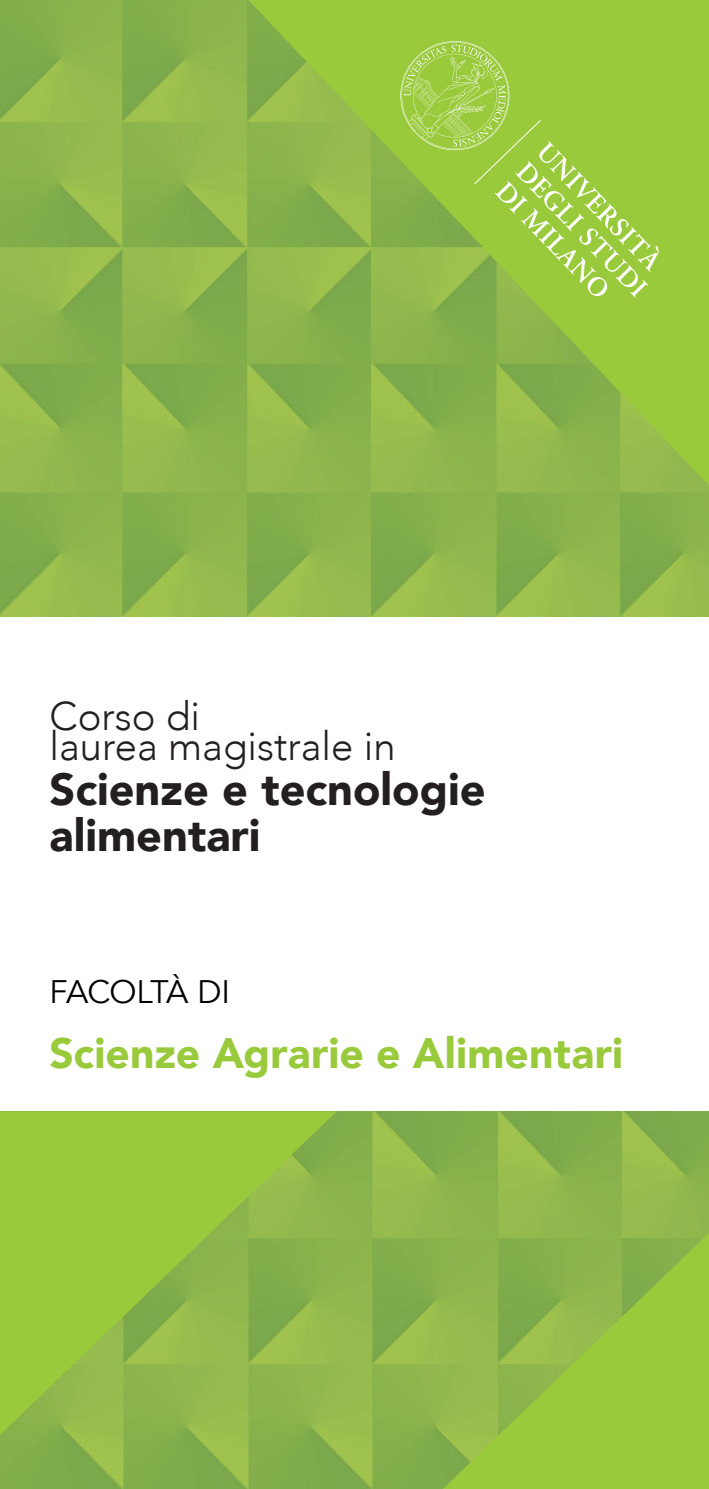
<style>
.page{position:relative;width:709px;height:1489px;background:#fff}
.page>*{position:absolute;margin:0;border:0;box-sizing:border-box;transform-origin:0 0}
.t1{font:900 45px/45px "Avenir";color:#231f20}
.t2{font:900 42.5px "Avenir";color:#99ca3b}
.t3{font:300 40px "Avenir";color:#231f20}
.t4{font:32.5px "Avenir";letter-spacing:-.03em;color:#000001}
</style>
<div class="page">
<img style="left:0;top:0;width:709px;height:616px">
<img style="left:0;top:1111px;width:709px;height:377px">
<svg style="left:442px;top:1233px;width:267px;height:255px;background:#92bf43"></svg>
<svg style="left:0;top:1111px;width:337px;height:323px;background:#93c043"></svg>
<svg style="left:248px;top:0;width:461px;height:485px;background:#90bc46"></svg>
<svg style="left:400px;top:41px;width:259px;height:257px;background:#9dca49"></svg>
<p class="t3" style="left:50px;top:693px;width:152px">Corso di</p>
<p class="t3" style="left:50px;top:723px;width:347px">laurea magistrale in</p>
<p class="t1" style="left:50px;top:766px;width:437px">Scienze e tecnologie alimentari</p>
<p class="t4" style="left:50px;top:972px;width:182px">FACOLTÀ DI</p>
<p class="t2" style="left:50px;top:1016px;width:575px">Scienze Agrarie e Alimentari</p>
</div>
